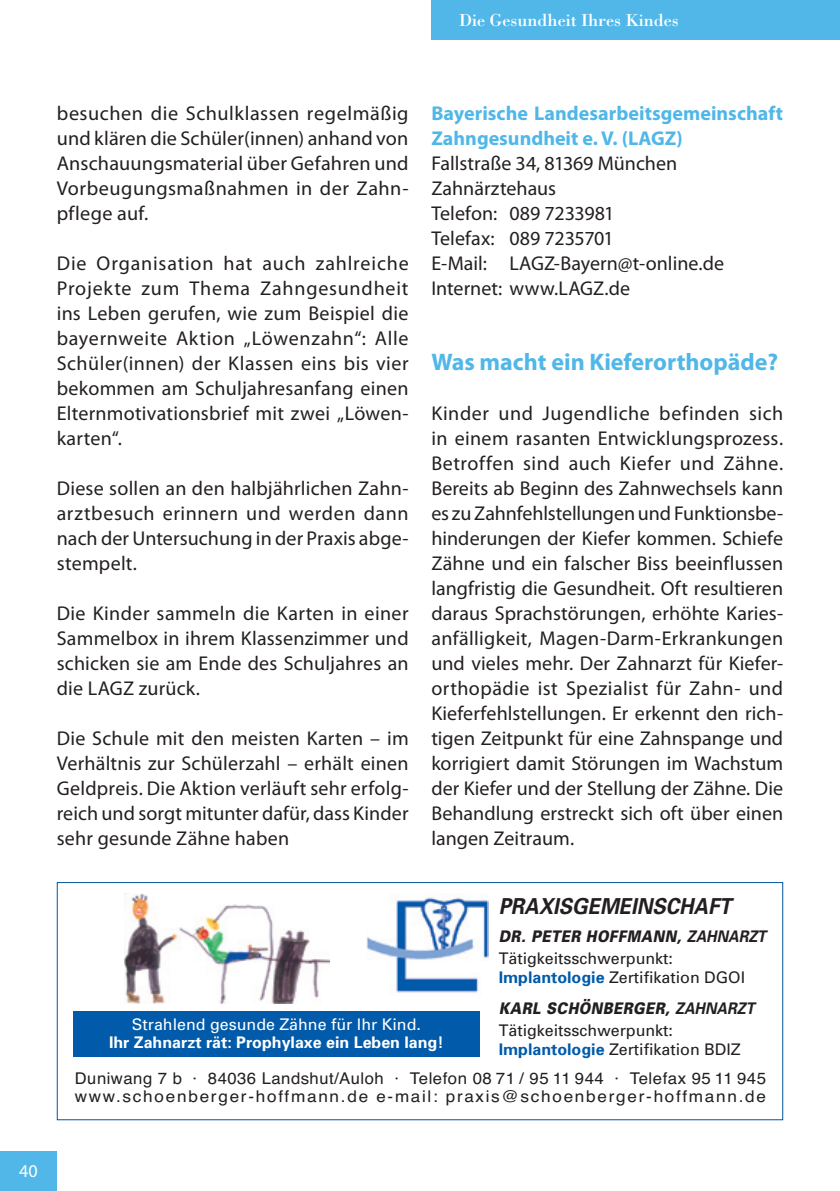
<style>
.page{position:relative;width:840px;height:1191px;background:#fff}
.page>*{position:absolute;margin:0;border:0;box-sizing:border-box;transform-origin:0 0}
.t1{font:700 24px "Myriad Pro";color:#50b7e8}
.t2{font:italic 22px "Univers Bold OV BMJPEA";color:#231f20;scale:.91 1}
.t3{font:20px/25px "Myriad Pro";letter-spacing:.005em;color:#231f20;text-align:justify}
.t4{font:700 20px/25px "Myriad Pro";color:#50b7e8}
.t5{font:18px "Bodoni Std";color:#fff}
.t6{font:18px "Myriad Pro";color:#fff}
.t7{font:16.2px/18px "Helvetica OV DMJPEA";letter-spacing:.09em;color:#231f20}
.t8{font:16px/19px "Univers OV CMJPEA";color:#231f20}
.t9{font:italic 900 16px "Univers";color:#231f20;scale:.86 1}
.t10{font:16px "Univers Bold OV BMJPEA";color:#fff}
.t11{font:16px "Univers OV CMJPEA";color:#fff}
.s1{font-family:"Univers Bold OV BMJPEA";font-weight:400}
.s2{font-family:"Univers Bold OV BMJPEA";color:#015aaa}
</style>
<div class="page">
<div style="left:0;top:1151px;width:57px;height:40px;background:#50b7e8"></div>
<div style="left:431px;top:0;width:408px;height:40px;background:#50b7e8"></div>
<hr style="left:839px;top:0;width:1px;height:40px;background:#aad6f2">
<img style="left:125px;top:893px;width:204px;height:111px">
<img style="left:366px;top:897px;width:122px;height:98px">
<div style="left:73px;top:1011px;width:406px;height:45px;background:#015aaa"></div>
<div style="left:57px;top:882px;width:725px;height:238px;border:1px solid #015aaa"></div>
<p class="t5" style="left:459px;top:9px;width:221px">Die Gesundheit Ihres Kindes</p>
<p class="t3" style="left:57px;top:100px;width:353px">besuchen die Schulklassen regelmäßig und klären die Schüler(innen) anhand von Anschauungsmaterial über Gefahren und Vorbeugungsmaßnahmen in der Zahn&shy;pflege auf.</p>
<p class="t3" style="left:57px;top:250px;width:353px">Die Organisation hat auch zahlreiche Projekte zum Thema Zahngesundheit ins Leben gerufen, wie zum Beispiel die bayernweite Aktion „Löwenzahn“: Alle Schüler(innen) der Klassen eins bis vier bekommen am Schuljahresanfang einen Elternmotivationsbrief mit zwei „Löwen&shy;karten“.</p>
<p class="t3" style="left:57px;top:475px;width:353px">Diese sollen an den halbjährlichen Zahn&shy;arztbesuch erinnern und werden dann nach der Untersuchung in der Praxis abge&shy;stempelt.</p>
<p class="t3" style="left:57px;top:600px;width:353px">Die Kinder sammeln die Karten in einer Sammelbox in ihrem Klassenzimmer und schicken sie am Ende des Schuljahres an die LAGZ zurück.</p>
<p class="t3" style="left:57px;top:725px;width:353px">Die Schule mit den meisten Karten – im Verhältnis zur Schülerzahl – erhält einen Geldpreis. Die Aktion verläuft sehr erfolg&shy;reich und sorgt mitunter dafür, dass Kinder sehr gesunde Zähne haben</p>
<p class="t4" style="left:431px;top:100px;width:353px">Bayerische Landesarbeitsgemeinschaft<br>Zahngesundheit e. V. (LAGZ)</p>
<p class="t3" style="left:431px;top:150px;width:294px;text-align:left">Fallstraße 34, 81 369 München<br>Zahnärztehaus<br>Telefon: 089 7233981<br>Telefax: 089 7235701<br>E-Mail: LAGZ-Bayern@t-online.de<br>Internet: www.LAGZ.de</p>
<p class="t1" style="left:431px;top:346px;width:348px">Was macht ein Kieferorthopäde?</p>
<p class="t3" style="left:431px;top:400px;width:353px">Kinder und Jugendliche befinden sich in einem rasanten Entwicklungsprozess.<br>Betroffen sind auch Kiefer und Zähne.<br>Bereits ab Beginn des Zahnwechsels kann es zu Zahnfehlstellungen und Funktionsbe&shy;hinderungen der Kiefer kommen. Schiefe Zähne und ein falscher Biss beeinflussen langfristig die Gesundheit. Oft resultieren daraus Sprachstörungen, erhöhte Karies&shy;anfälligkeit, Magen-Darm-Erkrankungen und vieles mehr. Der Zahnarzt für Kiefer&shy;orthopädie ist Spezialist für Zahn- und Kieferfehlstellungen. Er erkennt den rich&shy;tigen Zeitpunkt für eine Zahnspange und korrigiert damit Störungen im Wachstum der Kiefer und der Stellung der Zähne. Die Behandlung erstreckt sich oft über einen langen Zeitraum.</p>
<p class="t2" style="left:498px;top:892px;width:263px">PRAXISGEMEINSCHAFT</p>
<p class="t9" style="left:498px;top:926px;width:317px">DR. PETER HOFFMANN, <span class="s1">ZAHNARZT</span></p>
<p class="t8" style="left:498px;top:948px;width:248px">Tätigkeitsschwerpunkt:<br><span class="s2">Implantologie</span> Zertifikation DGOI</p>
<p class="t9" style="left:498px;top:998px;width:303px">KARL SCHÖNBERGER, <span class="s1">ZAHNARZT</span></p>
<p class="t8" style="left:498px;top:1020px;width:243px">Tätigkeitsschwerpunkt:<br><span class="s2">Implantologie</span> Zertifikation BDIZ</p>
<p class="t7" style="left:75px;top:1068px;width:692px">Duniwang 7 b · 84036 Landshut/Auloh · Telefon 08 71 / 95 11 944 · Telefax 95 11 945 www.schoenberger-hoffmann.de e-mail: praxis@schoenberger-hoffmann.de</p>
<p class="t11" style="left:132px;top:1014px;width:290px">Strahlend gesunde Zähne für Ihr Kind.</p>
<p class="t10" style="left:109px;top:1032px;width:336px">Ihr Zahnarzt rät: Prophylaxe ein Leben lang!</p>
<p class="t6" style="left:19px;top:1160px;width:20px">40</p>
</div>
